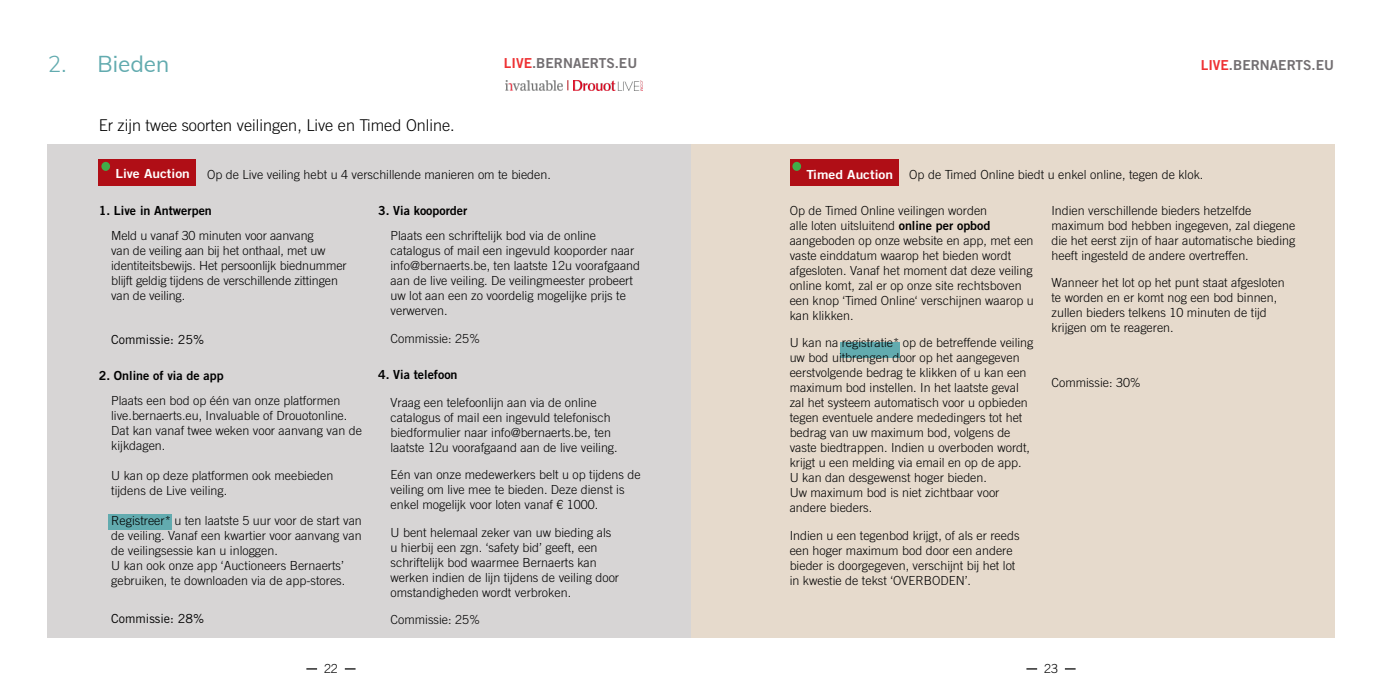
<style>
.page{position:relative;width:1382px;height:691px;background:#fff}
.page>*{position:absolute;margin:0;border:0;box-sizing:border-box;transform-origin:0 0}
.Texto_TDC_-__Alinear{font:22.5px "Muli";color:#62abaf}
.Body_Text{font:300 16.25px "Trade Gothic LT Std";color:#000}
.t1{font:13.75px "Trade Gothic LT Std Bd 2";color:#726e71}
.Body_Text_-_Justifie{font:300 12.5px/15px "Trade Gothic LT Std";color:#000}
.Body_Text-2{font:300 12.5px "Trade Gothic LT Std";color:#000}
.Body_Text_-_Justifie-2{font:12.5px "Trade Gothic LT Std Bd 2";color:#000}
.Body_Text_-_Justifie-3{font:12.5px "Trade Gothic LT Std";color:#000}
.Pull_Quote{font:12.5px "Trade Gothic LT Std Bd 2";color:#fff;scale:1.1 1}
.s1{font-weight:300}
.s2{color:#ee3133}
.s3{font-family:"Trade Gothic LT Std Bd 2";font-weight:400}
</style>
<div class="page">
<img style="left:505px;top:80px;width:58px;height:10px">
<img style="left:573px;top:80px;width:70px;height:10px">
<div style="left:48px;top:144px;width:643px;height:494px;background:#d7d5d5"></div>
<div style="left:691px;top:144px;width:643px;height:494px;background:#e6dacc"></div>
<div style="left:840px;top:342px;width:60px;height:16px;background:#62abaf"></div>
<div style="left:108px;top:515px;width:64px;height:15px;background:#62abaf"></div>
<div style="left:790px;top:159px;width:109px;height:26px;background:#b00e16"></div>
<div style="left:99px;top:159px;width:97px;height:26px;background:#b00e16"></div>
<div style="left:792px;top:162px;width:9px;height:9px;background:#41ad49;border-radius:50%"></div>
<div style="left:101px;top:162px;width:9px;height:9px;background:#41ad49;border-radius:50%"></div>
<svg style="left:306px;top:668px;width:11px;height:2px"></svg>
<svg style="left:345px;top:668px;width:11px;height:2px"></svg>
<svg style="left:1026px;top:668px;width:11px;height:2px"></svg>
<svg style="left:1065px;top:668px;width:11px;height:2px"></svg>
<p class="Texto_TDC_-__Alinear" style="left:48px;top:48px;width:123px"><span class="s1">2.</span> Bieden</p>
<p class="t1" style="left:504px;top:55px;width:135px"><span class="s2">LIVE</span>.BERNAERTS.EU</p>
<p class="t1" style="left:1201px;top:57px;width:135px"><span class="s2">LIVE</span>.BERNAERTS.EU</p>
<p class="Body_Text" style="left:99px;top:115px;width:358px">Er zijn twee soorten veilingen, Live en Timed Online.</p>
<p class="Pull_Quote" style="left:115px;top:166px;width:69px">Live Auction</p>
<p class="Pull_Quote" style="left:807px;top:167px;width:80px">Timed Auction</p>
<p class="Body_Text-2" style="left:909px;top:167px;width:296px">Op de Timed Online biedt u enkel online, tegen de klok.</p>
<p class="Body_Text-2" style="left:207px;top:167px;width:345px">Op de Live veiling hebt u 4 verschillende manieren om te bieden.</p>
<p class="Body_Text_-_Justifie-2" style="left:99px;top:202px;width:115px">1. Live in Antwerpen</p>
<p class="Body_Text_-_Justifie" style="left:111px;top:228px;width:237px">Meld u vanaf 30 minuten voor aanvang<br>van de veiling aan bij het onthaal, met uw identiteitsbewijs. Het persoonlijk biednummer blijft geldig tijdens de verschillende zittingen van de veiling.</p>
<p class="Body_Text_-_Justifie-3" style="left:111px;top:332px;width:95px">Commissie: 25%</p>
<p class="Body_Text_-_Justifie-2" style="left:99px;top:368px;width:126px">2. Online of via de app</p>
<p class="Body_Text_-_Justifie" style="left:111px;top:393px;width:252px">Plaats een bod op één van onze platformen live.bernaerts.eu, Invaluable of Drouotonline.<br>Dat kan vanaf twee weken voor aanvang van de kijkdagen.</p>
<p class="Body_Text_-_Justifie" style="left:111px;top:468px;width:224px">U kan op deze platformen ook meebieden tijdens de Live veiling.</p>
<p class="Body_Text_-_Justifie" style="left:111px;top:513px;width:252px;text-align:justify">Registreer* u ten laatste 5 uur voor de start van de veiling. Vanaf een kwartier voor aanvang van de veilingsessie kan u inloggen.</p>
<p class="Body_Text_-_Justifie" style="left:111px;top:558px;width:236px">U kan ook onze app ‘Auctioneers Bernaerts’ gebruiken, te downloaden via de app-stores.</p>
<p class="Body_Text_-_Justifie-3" style="left:111px;top:611px;width:95px">Commissie: 28%</p>
<p class="Body_Text_-_Justifie-2" style="left:378px;top:202px;width:91px">3. Via kooporder</p>
<p class="Body_Text_-_Justifie" style="left:391px;top:228px;width:251px">Plaats een schriftelijk bod via de online catalogus of mail een ingevuld kooporder naar info@bernaerts.be, ten laatste 12u voorafgaand aan de live veiling. De veilingmeester probeert uw lot aan een zo voordelig mogelijke prijs te verwerven.</p>
<p class="Body_Text_-_Justifie" style="left:391px;top:331px;width:91px">Commissie: 25%</p>
<p class="Body_Text_-_Justifie-2" style="left:378px;top:367px;width:81px">4. Via telefoon</p>
<p class="Body_Text_-_Justifie" style="left:391px;top:394px;width:229px">Vraag een telefoonlijn aan via de online catalogus of mail een ingevuld telefonisch biedformulier naar info@bernaerts.be, ten laatste 12u voorafgaand aan de live veiling.</p>
<p class="Body_Text_-_Justifie" style="left:391px;top:467px;width:252px">Eén van onze medewerkers belt u op tijdens de veiling om live mee te bieden. Deze dienst is enkel mogelijk voor loten vanaf € 1000.</p>
<p class="Body_Text_-_Justifie" style="left:391px;top:524px;width:230px">U bent helemaal zeker van uw bieding als u hierbij een zgn. ‘safety bid’ geeft, een schriftelijk bod waarmee Bernaerts kan werken indien de lijn tijdens de veiling door omstandigheden wordt verbroken.</p>
<p class="Body_Text_-_Justifie" style="left:391px;top:612px;width:91px">Commissie: 25%</p>
<p class="Body_Text_-_Justifie" style="left:790px;top:202px;width:246px">Op de Timed Online veilingen worden<br>alle loten uitsluitend <span class="s3">online per opbod </span>aangeboden op onze website en app, met een vaste einddatum waarop het bieden wordt afgesloten. Vanaf het moment dat deze veiling online komt, zal er op onze site rechtsboven een knop ‘Timed Online‘ verschijnen waarop u kan klikken.</p>
<p class="Body_Text_-_Justifie" style="left:790px;top:335px;width:245px">U kan na registratie* op de betreffende veiling uw bod uitbrengen door op het aangegeven eerstvolgende bedrag te klikken of u kan een maximum bod instellen. In het laatste geval zal het systeem automatisch voor u opbieden tegen eventuele andere mededingers tot het bedrag van uw maximum bod, volgens de vaste biedtrappen. Indien u overboden wordt, krijgt u een melding via email en op de app.<br>U kan dan desgewenst hoger bieden.<br>Uw maximum bod is niet zichtbaar voor andere bieders.</p>
<p class="Body_Text_-_Justifie" style="left:790px;top:527px;width:231px">Indien u een tegenbod krijgt, of als er reeds een hoger maximum bod door een andere bieder is doorgegeven, verschijnt bij het lot in kwestie de tekst ‘OVERBODEN’.</p>
<p class="Body_Text_-_Justifie" style="left:1051px;top:202px;width:245px">Indien verschillende bieders hetzelfde maximum bod hebben ingegeven, zal diegene die het eerst zijn of haar automatische bieding heeft ingesteld de andere overtreffen.</p>
<p class="Body_Text_-_Justifie" style="left:1051px;top:275px;width:235px">Wanneer het lot op het punt staat afgesloten te worden en er komt nog een bod binnen, zullen bieders telkens 10 minuten de tijd krijgen om te reageren.</p>
<p class="Body_Text_-_Justifie" style="left:1051px;top:375px;width:91px">Commissie: 30%</p>
<p class="Body_Text_-_Justifie" style="left:324px;top:661px;width:15px">22</p>
<p class="Body_Text_-_Justifie" style="left:1044px;top:661px;width:15px">23</p>
</div>
